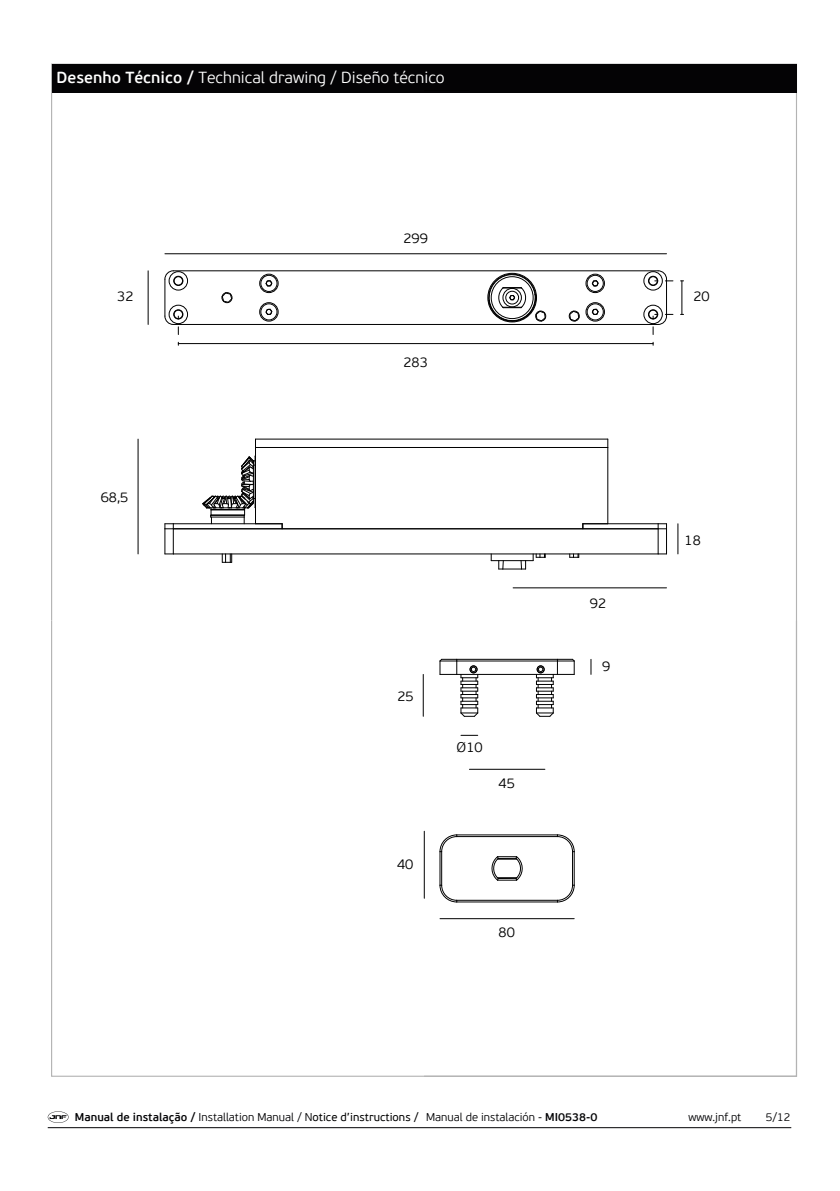
<style>
.page{position:relative;width:840px;height:1191px;background:#fff}
.page>*{position:absolute;margin:0;border:0;box-sizing:border-box;transform-origin:0 0}
.t1{font:300 16px "PF Beau Sans Pro";color:#fff}
.t2{font:300 14px "PF Beau Sans Pro";color:#000}
.t3{font:300 11.4px "PF Beau Sans Pro";color:#030305}
.s1{font-weight:600}
.s2{font-weight:400;color:#000}
</style>
<div class="page">
<svg style="left:48px;top:1111px;width:21px;height:12px"></svg>
<hr style="left:48px;top:1127px;width:742px;height:1px;background:#030305">
<svg style="left:532px;top:554px;width:13px;height:6px"></svg>
<svg style="left:569px;top:554px;width:10px;height:4px"></svg>
<hr style="left:491px;top:560px;width:42px;height:1px;background:#000">
<svg style="left:498px;top:560px;width:28px;height:9px"></svg>
<hr style="left:582px;top:523px;width:75px;height:1px;background:#000">
<hr style="left:255px;top:447px;width:352px;height:1px;background:#000">
<hr style="left:255px;top:439px;width:352px;height:1px;background:#000">
<hr style="left:607px;top:447px;width:1px;height:77px;background:#000">
<svg style="left:582px;top:523px;width:25px;height:5px"></svg>
<hr style="left:173px;top:553px;width:484px;height:1px;background:#000">
<hr style="left:173px;top:528px;width:484px;height:1px;background:#000">
<svg style="left:657px;top:523px;width:9px;height:31px"></svg>
<hr style="left:677px;top:524px;width:1px;height:30px;background:#000">
<div style="left:586px;top:275px;width:17px;height:17px;border:1px solid #000;border-radius:50%"></div>
<svg style="left:591px;top:280px;width:7px;height:7px"></svg>
<div style="left:586px;top:303px;width:17px;height:17px;border:1px solid #000;border-radius:50%"></div>
<svg style="left:591px;top:308px;width:7px;height:7px"></svg>
<svg style="left:569px;top:310px;width:10px;height:12px"></svg>
<div style="left:648px;top:310px;width:9px;height:9px;border:1px solid #000;border-radius:50%"></div>
<div style="left:648px;top:276px;width:9px;height:9px;border:1px solid #000;border-radius:50%"></div>
<hr style="left:173px;top:270px;width:484px;height:1px;background:#000">
<hr style="left:665px;top:279px;width:1px;height:37px;background:#000">
<div style="left:643px;top:305px;width:19px;height:19px;border:1px solid #000;border-radius:50%"></div>
<div style="left:643px;top:271px;width:19px;height:19px;border:1px solid #000;border-radius:50%"></div>
<div style="left:585px;top:302px;width:19px;height:19px;border:1px solid #000;border-radius:50%"></div>
<div style="left:585px;top:274px;width:19px;height:19px;border:1px solid #000;border-radius:50%"></div>
<div style="left:568px;top:311px;width:11px;height:10px;border:1px solid #000;border-radius:50%"></div>
<hr style="left:173px;top:324px;width:484px;height:1px;background:#000">
<div style="left:647px;top:309px;width:10px;height:10px;border:1px solid #000;border-radius:50%"></div>
<div style="left:647px;top:276px;width:10px;height:10px;border:1px solid #000;border-radius:50%"></div>
<svg style="left:487px;top:273px;width:58px;height:49px"></svg>
<hr style="left:165px;top:253px;width:501px;height:1px;background:#000">
<hr style="left:178px;top:343px;width:474px;height:1px;background:#000">
<hr style="left:513px;top:587px;width:153px;height:1px;background:#000">
<hr style="left:681px;top:281px;width:1px;height:33px;background:#000">
<hr style="left:572px;top:851px;width:1px;height:34px;background:#000">
<hr style="left:573px;top:851px;width:1px;height:34px;background:#000">
<svg style="left:556px;top:884px;width:18px;height:18px"></svg>
<hr style="left:456px;top:900px;width:101px;height:1px;background:#000">
<hr style="left:441px;top:851px;width:1px;height:34px;background:#000">
<hr style="left:456px;top:836px;width:101px;height:1px;background:#000">
<hr style="left:456px;top:901px;width:101px;height:1px;background:#000">
<svg style="left:556px;top:834px;width:18px;height:18px"></svg>
<svg style="left:439px;top:884px;width:18px;height:18px"></svg>
<hr style="left:439px;top:851px;width:1px;height:34px;background:#000">
<hr style="left:456px;top:834px;width:101px;height:1px;background:#000">
<svg style="left:439px;top:834px;width:18px;height:18px"></svg>
<svg style="left:491px;top:856px;width:32px;height:25px"></svg>
<hr style="left:440px;top:918px;width:134px;height:1px;background:#000">
<hr style="left:456px;top:659px;width:101px;height:1px;background:#000">
<hr style="left:456px;top:660px;width:101px;height:1px;background:#000">
<hr style="left:456px;top:674px;width:101px;height:1px;background:#000">
<svg style="left:439px;top:658px;width:39px;height:59px"></svg>
<svg style="left:535px;top:658px;width:39px;height:59px"></svg>
<svg style="left:590px;top:659px;width:1px;height:15px"></svg>
<hr style="left:422px;top:674px;width:1px;height:42px;background:#000">
<svg style="left:460px;top:735px;width:17px;height:1px"></svg>
<hr style="left:469px;top:769px;width:75px;height:1px;background:#000">
<svg style="left:654px;top:270px;width:29px;height:11px"></svg>
<svg style="left:652px;top:314px;width:31px;height:31px"></svg>
<svg style="left:51px;top:63px;width:374px;height:557px"></svg>
<div style="left:52px;top:64px;width:744px;height:28px;background:#040305"></div>
<hr style="left:424px;top:90px;width:45px;height:1px;background:#000">
<h1 class="t1" style="left:57px;top:68px;width:389px"><span class="s1">Desenho Técnico /</span> Technical drawing / Diseño técnico</h1>
<p class="t2" style="left:403px;top:230px;width:26px">299</p>
<p class="t2" style="left:117px;top:288px;width:18px">32</p>
<p class="t2" style="left:693px;top:288px;width:18px">20</p>
<p class="t2" style="left:101px;top:489px;width:29px">68,5</p>
<p class="t2" style="left:403px;top:354px;width:26px">283</p>
<p class="t2" style="left:397px;top:688px;width:18px">25</p>
<p class="t2" style="left:397px;top:856px;width:18px">40</p>
<p class="t2" style="left:456px;top:738px;width:28px">Ø10</p>
<p class="t2" style="left:498px;top:775px;width:18px">45</p>
<p class="t2" style="left:498px;top:924px;width:18px">80</p>
<p class="t2" style="left:589px;top:595px;width:18px">92</p>
<p class="t2" style="left:601px;top:658px;width:10px">9</p>
<p class="t2" style="left:684px;top:532px;width:18px">18</p>
<p class="t3" style="left:75px;top:1110px;width:523px"><span class="s1">Manual de instalação /</span> Installation Manual / N<span class="s2">otice d’instructions /</span> Manual de instalación - <span class="s1">MI0538-0</span></p>
<p class="t3" style="left:688px;top:1110px;width:54px">www.jnf.pt</p>
<p class="t3" style="left:765px;top:1110px;width:26px">5/12</p>
</div>
